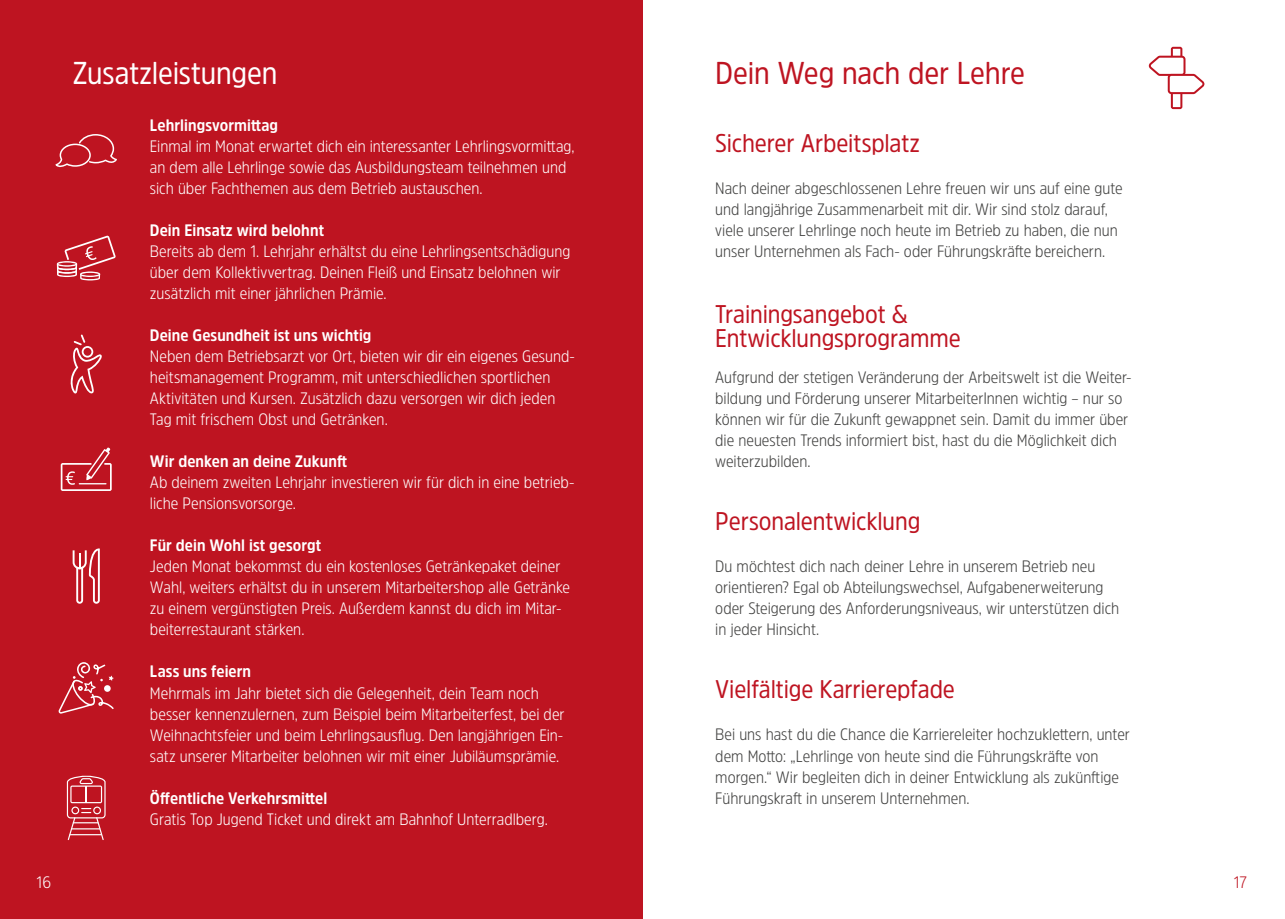
<style>
.page{position:relative;width:1285px;height:919px;background:#fff}
.page>*{position:absolute;margin:0;border:0;box-sizing:border-box;transform-origin:0 0}
.t1{font:31.5px "Amsi Pro Narw";letter-spacing:-.01em;color:#be1421}
.t2{font:31.5px "Amsi Pro Narw";letter-spacing:-.005em;color:#fff}
.t3{font:25.5px/24px "Amsi Pro Narw";letter-spacing:-.005em;color:#be1421}
.t4{font:300 16.5px/21px "Amsi Pro Narw";color:#fff}
.t5{font:300 16.5px/21px "Amsi Pro Narw";color:#414140}
.t6{font:700 16.5px "Amsi Pro Narw";letter-spacing:.005em;color:#fff}
.t7{font:300 16.5px "Amsi Pro Narw";color:#be1421}
</style>
<div class="page">
<div style="left:0;top:0;width:642px;height:918px;background:#be1421"></div>
<svg style="left:1148px;top:47px;width:56px;height:62px"></svg>
<svg style="left:55px;top:134px;width:62px;height:34px"></svg>
<svg style="left:57px;top:235px;width:59px;height:45px"></svg>
<svg style="left:58px;top:662px;width:56px;height:51px"></svg>
<svg style="left:73px;top:548px;width:27px;height:55px"></svg>
<svg style="left:61px;top:447px;width:51px;height:44px"></svg>
<svg style="left:70px;top:334px;width:32px;height:60px"></svg>
<svg style="left:67px;top:775px;width:39px;height:65px"></svg>
<p class="t4" style="left:37px;top:870px;width:16px">16</p>
<h1 class="t2" style="left:72px;top:52px;width:207px">Zusatzleistungen</h1>
<h1 class="t1" style="left:715px;top:52px;width:311px">Dein Weg nach der Lehre</h1>
<p class="t6" style="left:150px;top:114px;width:129px">Lehrlingsvormittag</p>
<p class="t4" style="left:150px;top:135px;width:426px">Einmal im Monat erwartet dich ein interessanter Lehrlingsvormittag, an dem alle Lehrlinge sowie das Ausbildungsteam teilnehmen und sich über Fachthemen aus dem Betrieb austauschen.</p>
<p class="t6" style="left:150px;top:219px;width:176px">Dein Einsatz wird belohnt</p>
<p class="t4" style="left:150px;top:240px;width:422px">Bereits ab dem 1. Lehrjahr erhältst du eine Lehrlingsentschädigung über dem Kollektivvertrag. Deinen Fleiß und Einsatz belohnen wir zusätzlich mit einer jährlichen Prämie.</p>
<p class="t6" style="left:150px;top:324px;width:223px">Deine Gesundheit ist uns wichtig</p>
<p class="t4" style="left:150px;top:345px;width:426px">Neben dem Betriebsarzt vor Ort, bieten wir dir ein eigenes Gesund&shy;heitsmanagement Programm, mit unterschiedlichen sportlichen Aktivitäten und Kursen. Zusätzlich dazu versorgen wir dich jeden Tag mit frischem Obst und Getränken.</p>
<p class="t6" style="left:150px;top:450px;width:198px">Wir denken an deine Zukunft</p>
<p class="t4" style="left:150px;top:471px;width:426px">Ab deinem zweiten Lehrjahr investieren wir für dich in eine betrieb&shy;liche Pensionsvorsorge.</p>
<p class="t6" style="left:150px;top:534px;width:173px">Für dein Wohl ist gesorgt</p>
<p class="t4" style="left:150px;top:555px;width:421px">Jeden Monat bekommst du ein kostenloses Getränkepaket deiner Wahl, weiters erhältst du in unserem Mitarbeitershop alle Getränke zu einem vergünstigten Preis. Außerdem kannst du dich im Mitar&shy;beiterrestaurant stärken.</p>
<p class="t6" style="left:150px;top:660px;width:103px">Lass uns feiern</p>
<p class="t4" style="left:150px;top:681px;width:416px">Mehrmals im Jahr bietet sich die Gelegenheit, dein Team noch besser kennenzulernen, zum Beispiel beim Mitarbeiterfest, bei der Weihnachtsfeier und beim Lehrlingsausflug. Den langjährigen Ein&shy;satz unserer Mitarbeiter belohnen wir mit einer Jubiläumsprämie.</p>
<p class="t6" style="left:150px;top:786px;width:179px">Öffentliche Verkehrsmittel</p>
<p class="t4" style="left:150px;top:807px;width:399px">Gratis Top Jugend Ticket und direkt am Bahnhof Unterradlberg.</p>
<h2 class="t3" style="left:715px;top:130px;width:206px">Sicherer Arbeitsplatz</h2>
<p class="t5" style="left:715px;top:177px;width:409px">Nach deiner abgeschlossenen Lehre freuen wir uns auf eine gute und langjährige Zusammenarbeit mit dir. Wir sind stolz darauf, viele unserer Lehrlinge noch heute im Betrieb zu haben, die nun unser Unternehmen als Fach- oder Führungskräfte bereichern.</p>
<h2 class="t3" style="left:715px;top:301px;width:247px">Trainingsangebot &amp;<br>Entwicklungsprogramme</h2>
<p class="t5" style="left:715px;top:366px;width:418px">Aufgrund der stetigen Veränderung der Arbeitswelt ist die Weiter&shy;bildung und Förderung unserer MitarbeiterInnen wichtig – nur so können wir für die Zukunft gewappnet sein. Damit du immer über die neuesten Trends informiert bist, hast du die Möglichkeit dich weiterzubilden.</p>
<h2 class="t3" style="left:715px;top:508px;width:206px">Personalentwicklung</h2>
<p class="t5" style="left:715px;top:555px;width:405px">Du möchtest dich nach deiner Lehre in unserem Betrieb neu orientieren? Egal ob Abteilungswechsel, Aufgabenerweiterung oder Steigerung des Anforderungsniveaus, wir unterstützen dich in jeder Hinsicht.</p>
<h2 class="t3" style="left:715px;top:676px;width:241px">Vielfältige Karrierepfade</h2>
<p class="t5" style="left:715px;top:723px;width:416px">Bei uns hast du die Chance die Karriereleiter hochzuklettern, unter dem Motto: „Lehrlinge von heute sind die Führungskräfte von morgen.“ Wir begleiten dich in deiner Entwicklung als zukünftige Führungskraft in unserem Unternehmen.</p>
<p class="t7" style="left:1233px;top:870px;width:15px">17</p>
</div>
